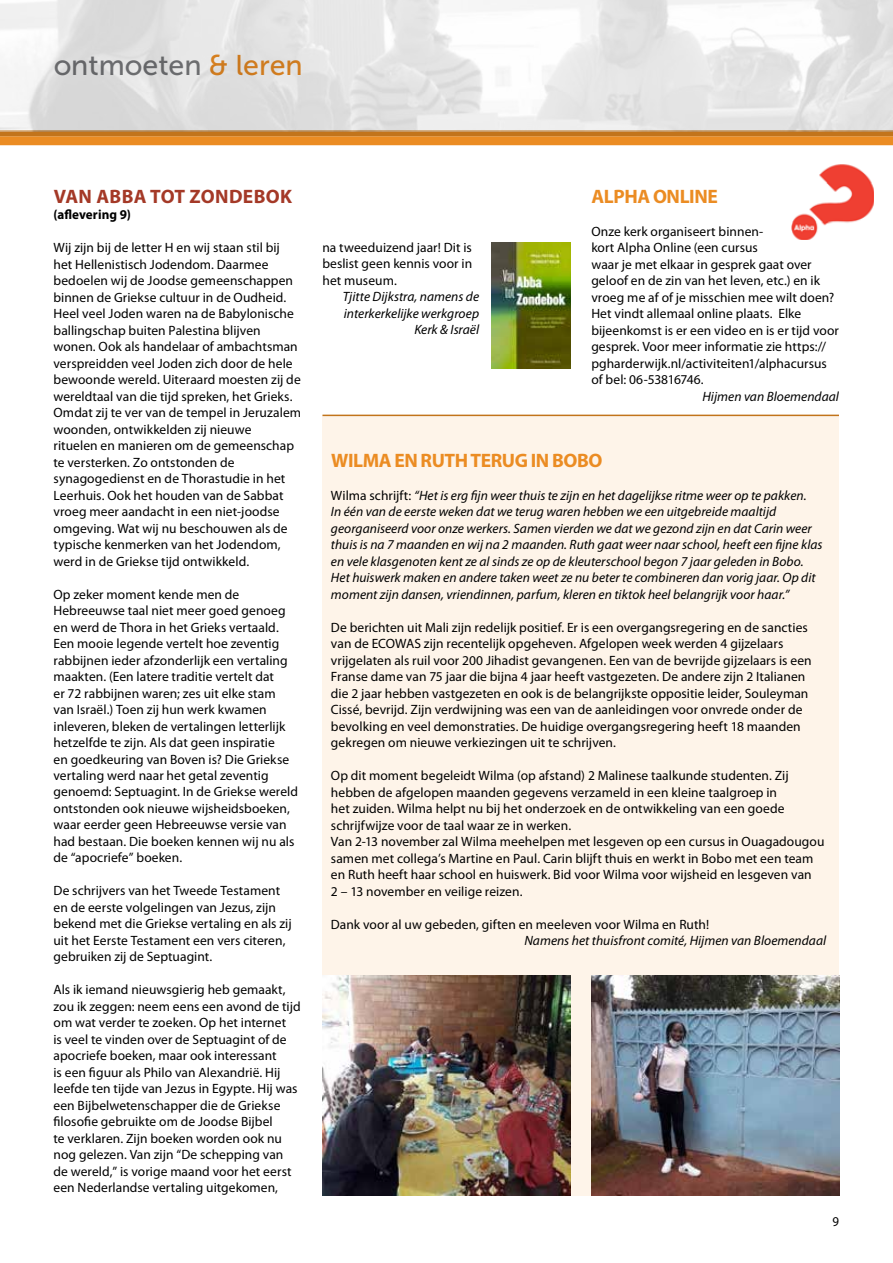
<style>
.page{position:relative;width:893px;height:1263px;background:#fff}
.page>*{position:absolute;margin:0;border:0;box-sizing:border-box;transform-origin:0 0}
.t1{font:28.5px "Museo Sans 500";color:#77787b}
.t2{font:700 19.5px "Myriad Pro";letter-spacing:-.02em;color:#eb8c23}
.t3{font:700 19.5px "Myriad Pro";color:#a43927}
.t4{font:13.5px/16.5px "Myriad Pro";letter-spacing:.005em;color:#000}
.t5{font:italic 13.5px/16.5px "Myriad Pro";letter-spacing:.005em;color:#000;text-align:right}
.t6{font:700 13.5px "Myriad Pro";color:#000}
.t7{font:13.5px "Myriad Pro";letter-spacing:.005em;color:#000;scale:.95 1}
.s1{color:#eb8c23}
.s2{font-style:normal}
</style>
<div class="page">
<div style="left:0;top:136px;width:893px;height:9px;background:#eb8c23"></div>
<div style="left:0;top:130px;width:893px;height:6px;background:#c2741b"></div>
<img style="left:0;top:0;width:893px;height:132px">
<img style="left:492px;top:242px;width:78px;height:127px">
<div style="left:322px;top:416px;width:517px;height:780px;background:#fef4e9"></div>
<img style="left:322px;top:976px;width:248px;height:220px">
<img style="left:591px;top:976px;width:248px;height:220px">
<hr style="left:322px;top:415px;width:517px;height:1px;background:#c2741b">
<img style="left:791px;top:164px;width:83px;height:75px">
<h1 class="t1" style="left:54px;top:50px;width:251px">ontmoeten <span class="s1">&amp; leren</span></h1>
<h2 class="t3" style="left:54px;top:183px;width:14px">VAN</h2>
<h2 class="t3" style="left:96px;top:183px;width:14px">ABBA</h2>
<h2 class="t3" style="left:150px;top:183px;width:13px">TOT</h2>
<h2 class="t3" style="left:190px;top:183px;width:26px">ZOND</h2>
<h2 class="t3" style="left:243px;top:183px;width:25px">EBOK</h2>
<p class="t6" style="left:54px;top:206px;width:79px">(AFLEVERING 9)</p>
<p class="t4" style="left:54px;top:239px;width:249px">Wij zijn bij de letter H en wij staan stil bij het Hellenistisch Jodendom. Daarmee bedoelen wij de Joodse gemeenschappen binnen de Griekse cultuur in de Oudheid.<br>Heel veel Joden waren na de Babylonische ballingschap buiten Palestina blijven wonen. Ook als handelaar of ambachtsman verspreidden veel Joden zich door de hele bewoonde wereld. Uiteraard moesten zij de wereldtaal van die tijd spreken, het Grieks.<br>Omdat zij te ver van de tempel in Jeruzalem woonden, ontwikkelden zij nieuwe<br>rituelen en manieren om de gemeenschap te versterken. Zo ontstonden de synagogedienst en de Thorastudie in het Leerhuis. Ook het houden van de Sabbat vroeg meer aandacht in een niet-joodse omgeving. Wat wij nu beschouwen als de typische kenmerken van het Jodendom, werd in de Griekse tijd ontwikkeld.</p>
<p class="t4" style="left:54px;top:585px;width:246px">Op zeker moment kende men de Hebreeuwse taal niet meer goed genoeg en werd de Thora in het Grieks vertaald.<br>Een mooie legende vertelt hoe zeventig rabbijnen ieder afzonderlijk een vertaling maakten. (Een latere traditie vertelt dat<br>er 72 rabbijnen waren; zes uit elke stam van Israël.) Toen zij hun werk kwamen inleveren, bleken de vertalingen letterlijk hetzelfde te zijn. Als dat geen inspiratie<br>en goedkeuring van Boven is? Die Griekse vertaling werd naar het getal zeventig genoemd: Septuagint. In de Griekse wereld ontstonden ook nieuwe wijsheidsboeken, waar eerder geen Hebreeuwse versie van had bestaan. Die boeken kennen wij nu als de “apocriefe” boeken.</p>
<p class="t4" style="left:54px;top:882px;width:240px">De schrijvers van het Tweede Testament en de eerste volgelingen van Jezus, zijn bekend met die Griekse vertaling en als zij uit het Eerste Testament een vers citeren, gebruiken zij de Septuagint.</p>
<p class="t4" style="left:54px;top:981px;width:249px">Als ik iemand nieuwsgierig heb gemaakt, zou ik zeggen: neem eens een avond de tijd om wat verder te zoeken. Op het internet<br>is veel te vinden over de Septuagint of de apocriefe boeken, maar ook interessant<br>is een figuur als Philo van Alexandrië. Hij leefde ten tijde van Jezus in Egypte. Hij was een Bijbelwetenschapper die de Griekse filosofie gebruikte om de Joodse Bijbel<br>te verklaren. Zijn boeken worden ook nu nog gelezen. Van zijn “De schepping van de wereld,” is vorige maand voor het eerst een Nederlandse vertaling uitgekomen,</p>
<p class="t4" style="left:322px;top:239px;width:151px;text-align:justify">na tweeduizend jaar! Dit is beslist geen kennis voor in het museum.</p>
<p class="t5" style="left:343px;top:288px;width:138px">Tjitte Dijkstra, namens de interkerkelijke werkgroep<br>Kerk &amp; Israël</p>
<h2 class="t2" style="left:591px;top:183px;width:13px">ALPHA</h2>
<h2 class="t2" style="left:653px;top:183px;width:12px">ONLIN</h2>
<h2 class="t2" style="left:707px;top:183px;width:12px">E</h2>
<p class="t4" style="left:591px;top:223px;width:249px">Onze kerk organiseert binnen-<br>kort Alpha Online (een cursus<br>waar je met elkaar in gesprek gaat over geloof en de zin van het leven, etc.) en ik vroeg me af of je misschien mee wilt doen?<br>Het vindt allemaal online plaats. Elke bijeenkomst is er een video en is er tijd voor gesprek. Voor meer informatie zie https:// pgharderwijk.nl/activiteiten1/alphacursus of bel: 06-53816746.</p>
<p class="t5" style="left:702px;top:387px;width:138px">Hijmen van Bloemendaal</p>
<h2 class="t2" style="left:331px;top:447px;width:273px">WILMA EN RUTH TERUG IN BOBO</h2>
<p class="t5" style="left:331px;top:487px;width:493px;text-align:left"><span class="s2">Wilma schrijft:</span> “Het is erg fijn weer thuis te zijn en het dagelijkse ritme weer op te pakken.<br>In één van de eerste weken dat we terug waren hebben we een uitgebreide maaltijd georganiseerd voor onze werkers. Samen vierden we dat we gezond zijn en dat Carin weer thuis is na 7 maanden en wij na 2 maanden. Ruth gaat weer naar school, heeft een fijne klas en vele klasgenoten kent ze al sinds ze op de kleuterschool begon 7 jaar geleden in Bobo.<br>Het huiswerk maken en andere taken weet ze nu beter te combineren dan vorig jaar. Op dit moment zijn dansen, vriendinnen, parfum, kleren en tiktok heel belangrijk voor haar.”</p>
<p class="t4" style="left:331px;top:618px;width:482px">De berichten uit Mali zijn redelijk positief. Er is een overgangsregering en de sancties van de ECOWAS zijn recentelijk opgeheven. Afgelopen week werden 4 gijzelaars vrijgelaten als ruil voor 200 Jihadist gevangenen. Een van de bevrijde gijzelaars is een Franse dame van 75 jaar die bijna 4 jaar heeft vastgezeten. De andere zijn 2 Italianen die 2 jaar hebben vastgezeten en ook is de belangrijkste oppositie leider, Souleyman Cissé, bevrijd. Zijn verdwijning was een van de aanleidingen voor onvrede onder de bevolking en veel demonstraties. De huidige overgangsregering heeft 18 maanden gekregen om nieuwe verkiezingen uit te schrijven.</p>
<p class="t4" style="left:331px;top:767px;width:495px">Op dit moment begeleidt Wilma (op afstand) 2 Malinese taalkunde studenten. Zij hebben de afgelopen maanden gegevens verzameld in een kleine taalgroep in<br>het zuiden. Wilma helpt nu bij het onderzoek en de ontwikkeling van een goede schrijfwijze voor de taal waar ze in werken.<br>Van 2-13 november zal Wilma meehelpen met lesgeven op een cursus in Ouagadougou samen met collega’s Martine en Paul. Carin blijft thuis en werkt in Bobo met een team en Ruth heeft haar school en huiswerk. Bid voor Wilma voor wijsheid en lesgeven van<br>2 – 13 november en veilige reizen.</p>
<p class="t4" style="left:331px;top:915px;width:380px">Dank voor al uw gebeden, giften en meeleven voor Wilma en Ruth!</p>
<p class="t5" style="left:524px;top:932px;width:303px">Namens het thuisfront comité, Hijmen van Bloemendaal</p>
<p class="t7" style="left:832px;top:1213px;width:8px">9</p>
</div>
